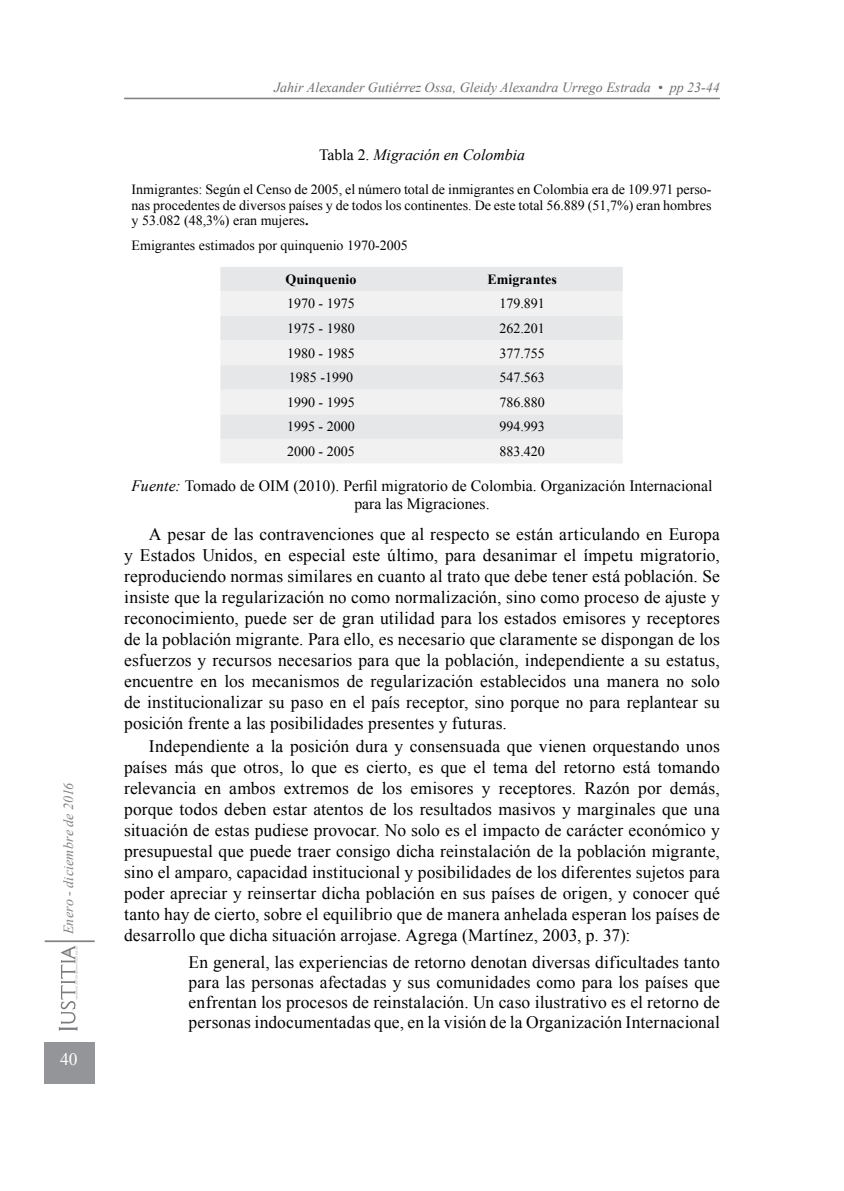
<style>
.page{position:relative;width:844px;height:1191px;background:#fff}
.page>*{position:absolute;margin:0;border:0;box-sizing:border-box;transform-origin:0 0}
.t1{font:17.5px/21px "Times New Roman";letter-spacing:.005em;color:#000;text-align:justify}
.t2{font:17.5px "Times New Roman";color:#fff}
.t3{font:15.75px/17.5px "Times New Roman";color:#000;text-align:center}
.t4{font:italic 15.75px "Times New Roman";color:#000}
.t5{font:14px/15.8px "Times New Roman";color:#000;text-align:justify}
.t6{font:italic 14px "Times New Roman";color:#6d6e71}
.t7{font:italic 14px "Times New Roman";letter-spacing:.01em;color:#808285}
.t8{font:700 14px "Times New Roman";color:#000}
.s1{font-style:normal}
.s2{font-weight:700}
.s3{font-style:italic}
</style>
<div class="page">
<hr style="left:124px;top:98px;width:595px;height:1px;background:#808285">
<div style="left:44px;top:1042px;width:50px;height:42px;background:#939598"></div>
<svg style="left:59px;top:945px;width:19px;height:85px"></svg>
<hr style="left:45px;top:940px;width:50px;height:2px;background:#808285">
<div style="left:220px;top:267px;width:402px;height:24px;background:#e6e7e8"></div>
<svg style="left:220px;top:291px;width:402px;height:172px;fill:#f1f1f2"></svg>
<p class="t7" style="left:59px;top:934px;width:153px;rotate:-90deg">Enero - diciembre de 2016</p>
<p class="t2" style="left:60px;top:1047px;width:19px">40</p>
<p class="t6" style="left:274px;top:78px;width:447px">Jahir Alexander Gutiérrez Ossa, Gleidy Alexandra Urrego Estrada • pp 23-44</p>
<p class="t4" style="left:319px;top:144px;width:207px"><span class="s1">Tabla 2.</span> Migración en Colombia</p>
<p class="t5" style="left:131px;top:181px;width:581px">Inmigrantes: Según el Censo de 2005, el número total de inmigrantes en Colombia era de 109.971 perso&shy;nas procedentes de diversos países y de todos los continentes. De este total 56.889 (51,7%) eran hombres y 53.082 (48,3%) eran mujeres<span class="s2">.</span></p>
<p class="t5" style="left:131px;top:237px;width:278px">Emigrantes estimados por quinquenio 1970-2005</p>
<p class="t8" style="left:285px;top:269px;width:72px">Quinquenio</p>
<p class="t8" style="left:487px;top:269px;width:71px">Emigrantes</p>
<p class="t5" style="left:287px;top:296px;width:69px">1970 - 1975</p>
<p class="t5" style="left:499px;top:296px;width:47px">179.891</p>
<p class="t5" style="left:287px;top:320px;width:69px">1975 - 1980</p>
<p class="t5" style="left:499px;top:320px;width:47px">262.201</p>
<p class="t5" style="left:287px;top:345px;width:69px">1980 - 1985</p>
<p class="t5" style="left:499px;top:345px;width:47px">377.755</p>
<p class="t5" style="left:289px;top:369px;width:66px">1985 -1990</p>
<p class="t5" style="left:499px;top:369px;width:47px">547.563</p>
<p class="t5" style="left:287px;top:394px;width:69px">1990 - 1995</p>
<p class="t5" style="left:499px;top:394px;width:47px">786.880</p>
<p class="t5" style="left:287px;top:418px;width:69px">1995 - 2000</p>
<p class="t5" style="left:499px;top:418px;width:47px">994.993</p>
<p class="t5" style="left:287px;top:443px;width:69px">2000 - 2005</p>
<p class="t5" style="left:499px;top:443px;width:47px">883.420</p>
<p class="t3" style="left:131px;top:477px;width:582px"><span class="s3">Fuente:</span> Tomado de OIM (2010). Perfil migratorio de Colombia. Organización Internacional para las Migraciones.</p>
<p class="t1" style="left:124px;top:523px;width:597px;text-indent:25px">A pesar de las contravenciones que al respecto se están articulando en Europa y Estados Unidos, en especial este último, para desanimar el ímpetu migratorio, reproduciendo normas similares en cuanto al trato que debe tener está población. Se insiste que la regularización no como normalización, sino como proceso de ajuste y reconocimiento, puede ser de gran utilidad para los estados emisores y receptores de la población migrante. Para ello, es necesario que claramente se dispongan de los esfuerzos y recursos necesarios para que la población, independiente a su estatus, encuentre en los mecanismos de regularización establecidos una manera no solo de institucionalizar su paso en el país receptor, sino porque no para replantear su posición frente a las posibilidades presentes y futuras.</p>
<p class="t1" style="left:124px;top:735px;width:597px;text-indent:25px">Independiente a la posición dura y consensuada que vienen orquestando unos países más que otros, lo que es cierto, es que el tema del retorno está tomando relevancia en ambos extremos de los emisores y receptores. Razón por demás, porque todos deben estar atentos de los resultados masivos y marginales que una situación de estas pudiese provocar. No solo es el impacto de carácter económico y presupuestal que puede traer consigo dicha reinstalación de la población migrante, sino el amparo, capacidad institucional y posibilidades de los diferentes sujetos para poder apreciar y reinsertar dicha población en sus países de origen, y conocer qué tanto hay de cierto, sobre el equilibrio que de manera anhelada esperan los países de desarrollo que dicha situación arrojase. Agrega (Martínez, 2003, p. 37):</p>
<p class="t1" style="left:189px;top:951px;width:532px;line-height:20.1px">En general, las experiencias de retorno denotan diversas dificultades tanto para las personas afectadas y sus comunidades como para los países que enfrentan los procesos de reinstalación. Un caso ilustrativo es el retorno de personas indocumentadas que, en la visión de la Organización Internacional</p>
</div>
